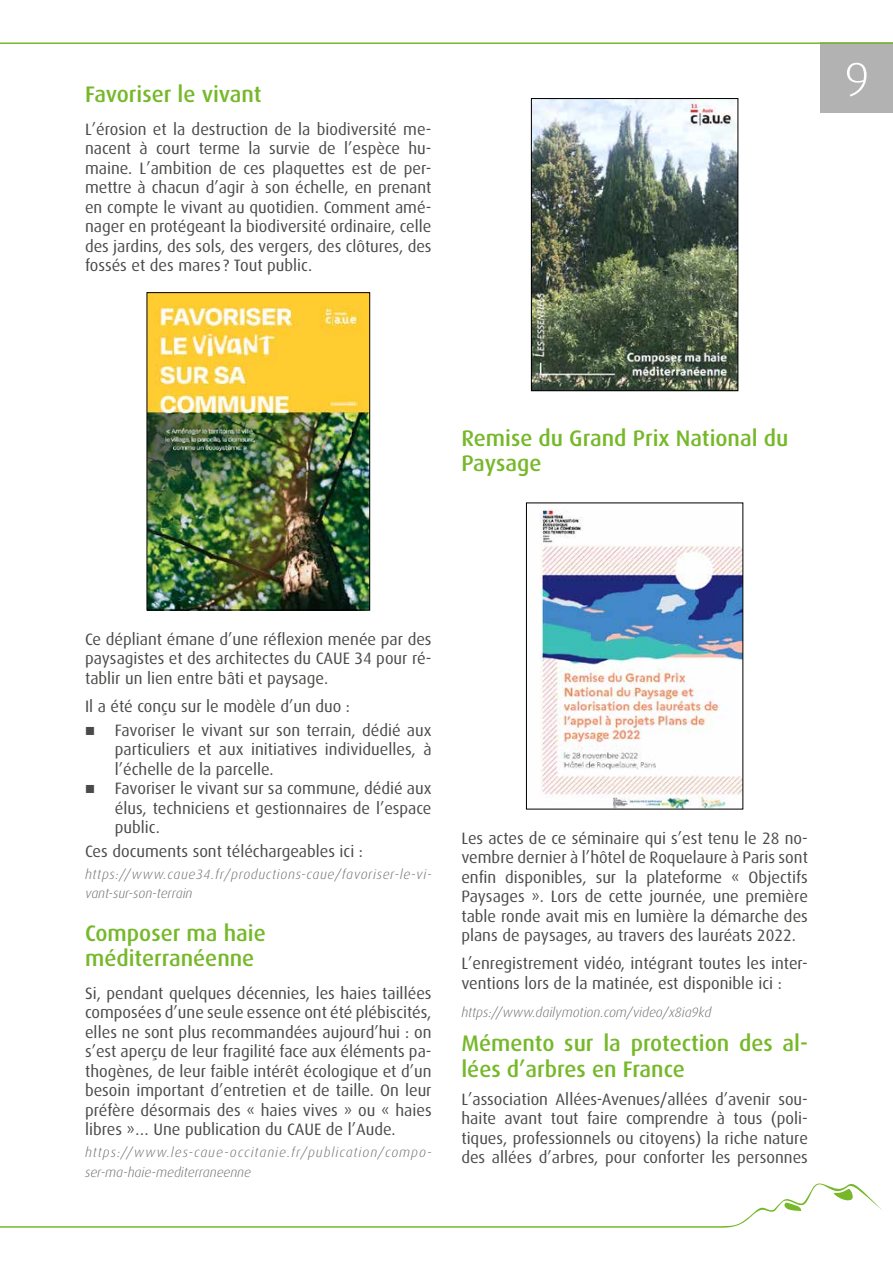
<style>
.page{position:relative;width:893px;height:1263px;background:#fff}
.page>*{position:absolute;margin:0;border:0;box-sizing:border-box;transform-origin:0 0}
.t1{font:300 48px "Dax OT";color:#fff;scale:1.05 1}
.titre_paragraphe_3{font:500 22.5px/25.5px "Dax OT";color:#76b82a}
.titre_paragraphe{font:500 22.5px/25.5px "Dax OT";color:#76b82a}
.t2{font:16.5px/19.5px "Dax OT";color:#4a4a49;text-align:justify}
.t3{font:italic 300 13.5px/19.5px "Dax OT";letter-spacing:.07em;color:#706f6f}
.t4{font:italic 300 13.5px/19.5px "Dax OT";letter-spacing:.04em;color:#706f6f}
.t5{font:italic 300 13.5px "Dax OT";color:#706f6f}
.s1{font-family:"Liberation Sans"}
</style>
<div class="page">
<div style="left:821px;top:42px;width:72px;height:71px;background:#b3b2b2"></div>
<hr style="left:0;top:42px;width:893px;height:2px;background:#76b82a">
<svg style="left:0;top:1183px;width:882px;height:45px"></svg>
<img style="left:533px;top:100px;width:203px;height:289px">
<div style="left:531px;top:98px;width:207px;height:293px;border:1px solid #000"></div>
<img style="left:540px;top:505px;width:201px;height:302px">
<div style="left:526px;top:503px;width:217px;height:306px;border:1px solid #000"></div>
<img style="left:149px;top:294px;width:219px;height:314px">
<div style="left:147px;top:292px;width:223px;height:318px;border:1px solid #000"></div>
<p class="titre_paragraphe" style="left:85px;top:82px;width:178px">Favoriser le vivant</p>
<p class="t2" style="left:85px;top:119px;width:348px">L’érosion et la destruction de la biodiversité me&shy;nacent à court terme la survie de l’espèce hu&shy;maine. L’ambition de ces plaquettes est de per&shy;mettre à chacun d’agir à son échelle, en prenant en compte le vivant au quotidien. Comment amé&shy;nager en protégeant la biodiversité ordinaire, celle des jardins, des sols, des vergers, des clôtures, des fossés et des mares ? Tout public.</p>
<h1 class="t1" style="left:844px;top:53px;width:26px">9</h1>
<p class="titre_paragraphe_3" style="left:461px;top:425px;width:329px">Remise du Grand Prix National du<br>Paysage</p>
<p class="t2" style="left:85px;top:630px;width:348px">Ce dépliant émane d’une réflexion menée par des paysagistes et des architectes du CAUE 34 pour ré&shy;tablir un lien entre bâti et paysage.</p>
<p class="t2" style="left:85px;top:697px;width:266px">Il a été conçu sur le modèle d’un duo :</p>
<p class="t2" style="left:115px;top:720px;width:318px;text-indent:-30px"><span class="s1">■</span> Favoriser le vivant sur son terrain, dédié aux particuliers et aux initiatives individuelles, à l’échelle de la parcelle.</p>
<p class="t2" style="left:115px;top:779px;width:318px;text-indent:-30px"><span class="s1">■</span> Favoriser le vivant sur sa commune, dédié aux élus, techniciens et gestionnaires de l’espace public.</p>
<p class="t2" style="left:85px;top:842px;width:279px">Ces documents sont téléchargeables ici :</p>
<p class="t4" style="left:85px;top:865px;width:348px">https://www.caue34.fr/productions-caue/favoriser-le-vi&shy;vant-sur-son-terrain</p>
<p class="titre_paragraphe" style="left:85px;top:920px;width:182px">Composer ma haie méditerranéenne</p>
<p class="t2" style="left:85px;top:983px;width:348px">Si, pendant quelques décennies, les haies taillées composées d’une seule essence ont été plébiscités, elles ne sont plus recommandées aujourd’hui : on s’est aperçu de leur fragilité face aux éléments pa&shy;thogènes, de leur faible intérêt écologique et d’un besoin important d’entretien et de taille. On leur préfère désormais des « haies vives » ou « haies libres »… Une publication du CAUE de l’Aude.</p>
<p class="t3" style="left:85px;top:1143px;width:348px">https://www.les-caue-occitanie.fr/publication/compo&shy;ser-ma-haie-mediterraneenne</p>
<p class="t2" style="left:461px;top:829px;width:348px">Les actes de ce séminaire qui s’est tenu le 28 no&shy;vembre dernier à l’hôtel de Roquelaure à Paris sont enfin disponibles, sur la plateforme « Objectifs Paysages ». Lors de cette journée, une première table ronde avait mis en lumière la démarche des plans de paysages, au travers des lauréats 2022.</p>
<p class="t2" style="left:461px;top:954px;width:348px">L’enregistrement vidéo, intégrant toutes les inter&shy;ventions lors de la matinée, est disponible ici :</p>
<p class="t5" style="left:461px;top:1005px;width:251px">https://www.dailymotion.com/video/x8ia9kd</p>
<p class="titre_paragraphe_3" style="left:461px;top:1031px;width:348px">Mémento sur la protection des al&shy;lées d’arbres en France</p>
<p class="t2" style="left:461px;top:1089px;width:348px">L’association Allées-Avenues/allées d’avenir sou&shy;haite avant tout faire comprendre à tous (poli&shy;tiques, professionnels ou citoyens) la riche nature des allées d’arbres, pour conforter les personnes</p>
</div>
